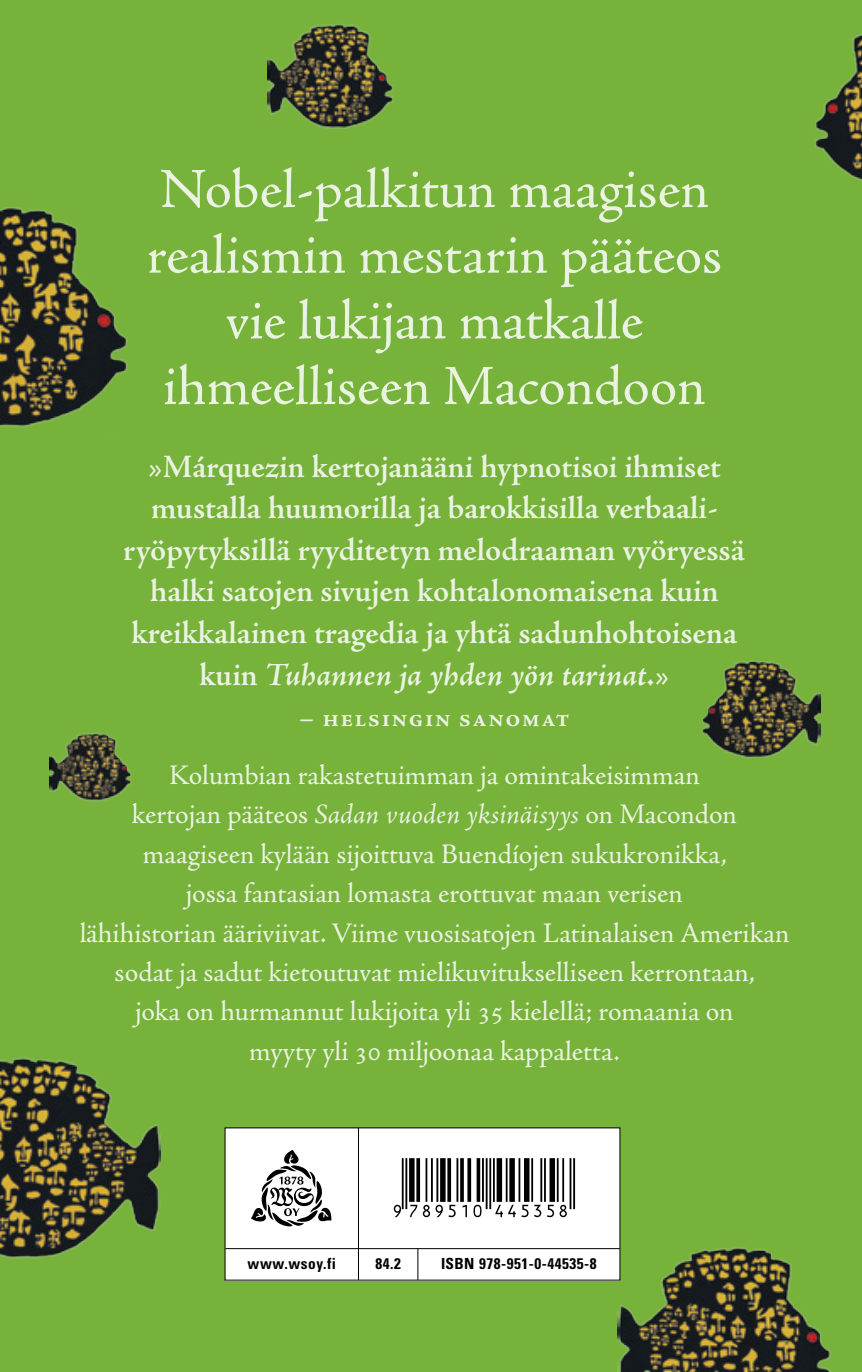
<style>
.page{position:relative;width:862px;height:1372px;background:#fff}
.page>*{position:absolute;margin:0;border:0;box-sizing:border-box;transform-origin:0 0}
.t1{font:58.27px "Viisas EAN Matala";color:#000}
.t2{font:56.93px/65.7px "Adobe Jenson Pro";color:#fff;text-align:center}
.t3{font:600 32.85px/41.6px "Adobe Jenson Pro";letter-spacing:-.005em;color:#fff;text-align:center}
.t4{font:28.35px/39.4px "Adobe Jenson Pro";color:#fff;text-align:center}
.t5{font:600 26.32px "Adobe Jenson Pro";letter-spacing:.05em;color:#fff}
.t6{font:700 condensed 15.3px "Univers LT Std";letter-spacing:.035em;color:#000}
.s1{font-style:italic}
</style>
<div class="page">
<div style="left:0;top:0;width:861px;height:1371px;background:#77b23b"></div>
<div style="left:225px;top:1127px;width:394px;height:152px;background:#fff"></div>
<hr style="left:358px;top:1127px;width:1px;height:152px;background:#000">
<hr style="left:225px;top:1248px;width:394px;height:1px;background:#000">
<hr style="left:417px;top:1248px;width:1px;height:31px;background:#000">
<svg style="left:251px;top:1149px;width:80px;height:77px"></svg>
<img style="left:815px;top:34px;width:46px;height:147px">
<img style="left:702px;top:660px;width:117px;height:98px">
<img style="left:0;top:1057px;width:161px;height:202px">
<img style="left:0;top:207px;width:128px;height:220px">
<img style="left:617px;top:1239px;width:214px;height:132px">
<img style="left:267px;top:23px;width:126px;height:106px">
<img style="left:50px;top:732px;width:81px;height:70px">
<h2 class="t2" style="left:147px;top:157px;width:576px">Nobel-palkitun maagisen realismin mestarin pääteos vie lukijan matkalle ihmeelliseen Macondoon</h2>
<p class="t3" style="left:124px;top:446px;width:622px">»Márquezin kertojanääni hypnotisoi ihmiset mustalla huumorilla ja barokkisilla verbaali&shy;ryöpytyksillä ryyditetyn melodraaman vyöryessä halki satojen sivujen kohtalonomaisena kuin kreikkalainen tragedia ja yhtä sadunhohtoisena kuin <span class="s1">Tuhannen ja yhden yön tarinat</span>.»</p>
<p class="t5" style="left:299px;top:702px;width:272px">– helsingin sanomat</p>
<p class="t4" style="left:79px;top:755px;width:711px">Kolumbian rakastetuimman ja omintakeisimman<br>kertojan pääteos <span class="s1">Sadan vuoden yksinäisyys</span> on Macondon maagiseen kylään sijoittuva Buendíojen sukukronikka,<br>jossa fantasian lomasta erottuvat maan verisen<br>lähihistorian ääriviivat. Viime vuosisatojen Latinalaisen Amerikan sodat ja sadut kietoutuvat mielikuvitukselliseen kerrontaan,<br>joka on hurmannut lukijoita yli 35 kielellä; romaania on<br>myyty yli 30 miljoonaa kappaletta.</p>
<h1 class="t1" style="left:389px;top:1157px;width:187px">*9789510445358*</h1>
<p class="t6" style="left:247px;top:1254px;width:90px">www.wsoy.fi</p>
<p class="t6" style="left:375px;top:1254px;width:27px">84.2</p>
<p class="t6" style="left:441px;top:1254px;width:157px">ISBN 978-951-0-44535-8</p>
</div>
